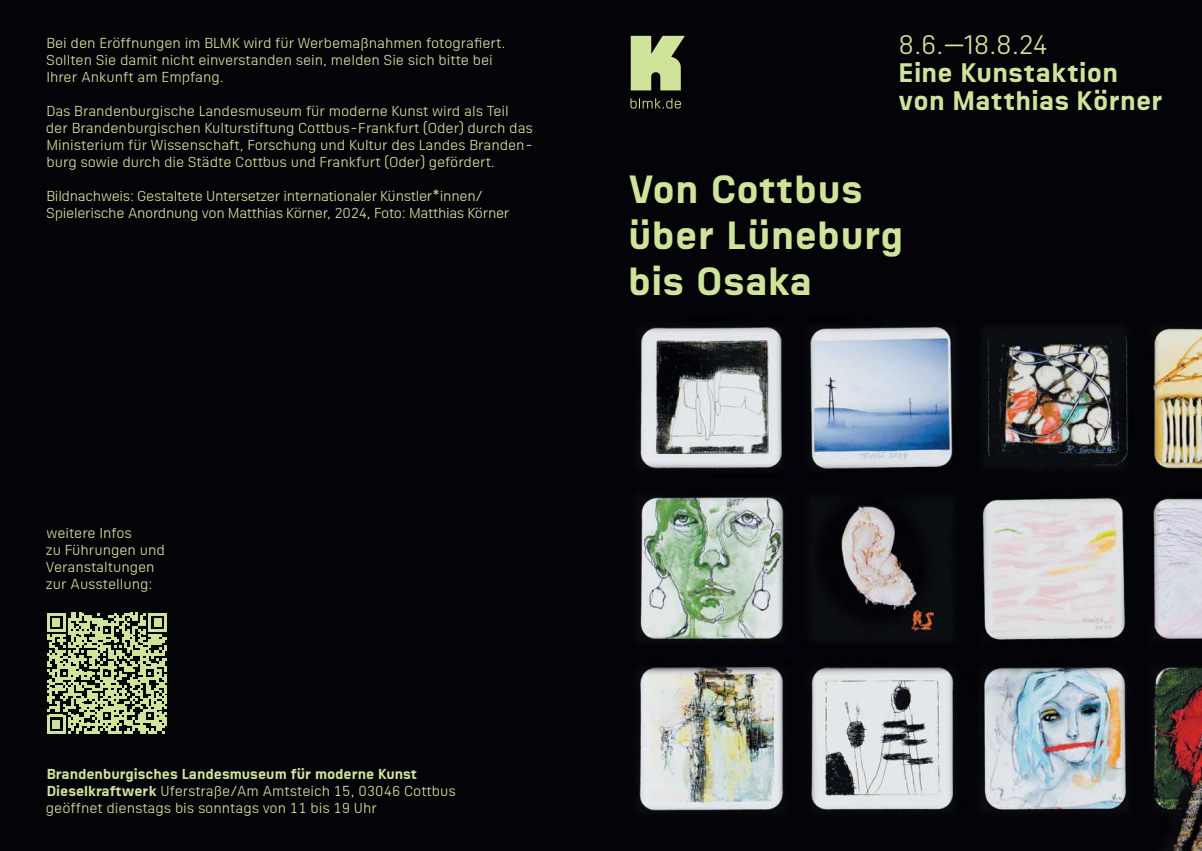
<style>
.page{position:relative;width:1202px;height:851px;background:#fff}
.page>*{position:absolute;margin:0;border:0;box-sizing:border-box;transform-origin:0 0}
.t1{font:700 38.2px/46px "Sizmo Pro";letter-spacing:.015em;color:#d0e39a}
.t2{font:700 26px/28px "Sizmo Pro";letter-spacing:.01em;color:#d0e39a}
.t3{font:26px "Sizmo Pro";color:#d0e39a}
.t4{font:14px/17px "Sizmo Pro";letter-spacing:-.005em;color:#d0e39a}
.s1{font-weight:700}
</style>
<div class="page">
<div style="left:0;top:0;width:1202px;height:850px;background:#030308"></div>
<svg style="left:47px;top:612px;width:120px;height:121px"></svg>
<img style="left:636px;top:325px;width:566px;height:525px">
<div style="left:632px;top:816px;width:510px;height:34px;background:#030308"></div>
<svg style="left:631px;top:36px;width:54px;height:54px"></svg>
<svg style="left:630px;top:98px;width:51px;height:10px"></svg>
<p class="t4" style="left:46px;top:33px;width:461px">Bei den Eröffnungen im BLMK wird für Werbemaßnahmen fotografiert.<br>Sollten Sie damit nicht einverstanden sein, melden Sie sich bitte bei<br>Ihrer Ankunft am Empfang.</p>
<p class="t4" style="left:46px;top:101px;width:489px">Das Brandenburgische Landesmuseum für moderne Kunst wird als Teil der Brandenburgischen Kulturstiftung Cottbus-Frankfurt (Oder) durch das Ministerium für Wissenschaft, Forschung und Kultur des Landes Branden&shy;burg sowie durch die Städte Cottbus und Frankfurt (Oder) gefördert.</p>
<p class="t4" style="left:46px;top:186px;width:465px">Bildnachweis: Gestaltete Untersetzer internationaler Künstler*innen/<br>Spielerische Anordnung von Matthias Körner, 2024, Foto: Matthias Körner</p>
<p class="t4" style="left:46px;top:523px;width:120px">weitere Infos<br>zu Führungen und<br>Veranstaltungen zur Ausstellung:</p>
<p class="t4" style="left:46px;top:764px;width:411px"><span class="s1">Brandenburgisches Landesmuseum für moderne Kunst<br>Dieselkraftwerk</span> Uferstraße/Am Amtsteich 15, 03046 Cottbus geöffnet dienstags bis sonntags von 11 bis 19 Uhr</p>
<h2 class="t3" style="left:899px;top:24px;width:151px">8.6.—18.8.24</h2>
<h2 class="t2" style="left:899px;top:55px;width:265px">Eine Kunstaktion von Matthias Körner</h2>
<h1 class="t1" style="left:628px;top:161px;width:276px">Von Cottbus über Lüneburg bis Osaka</h1>
</div>
